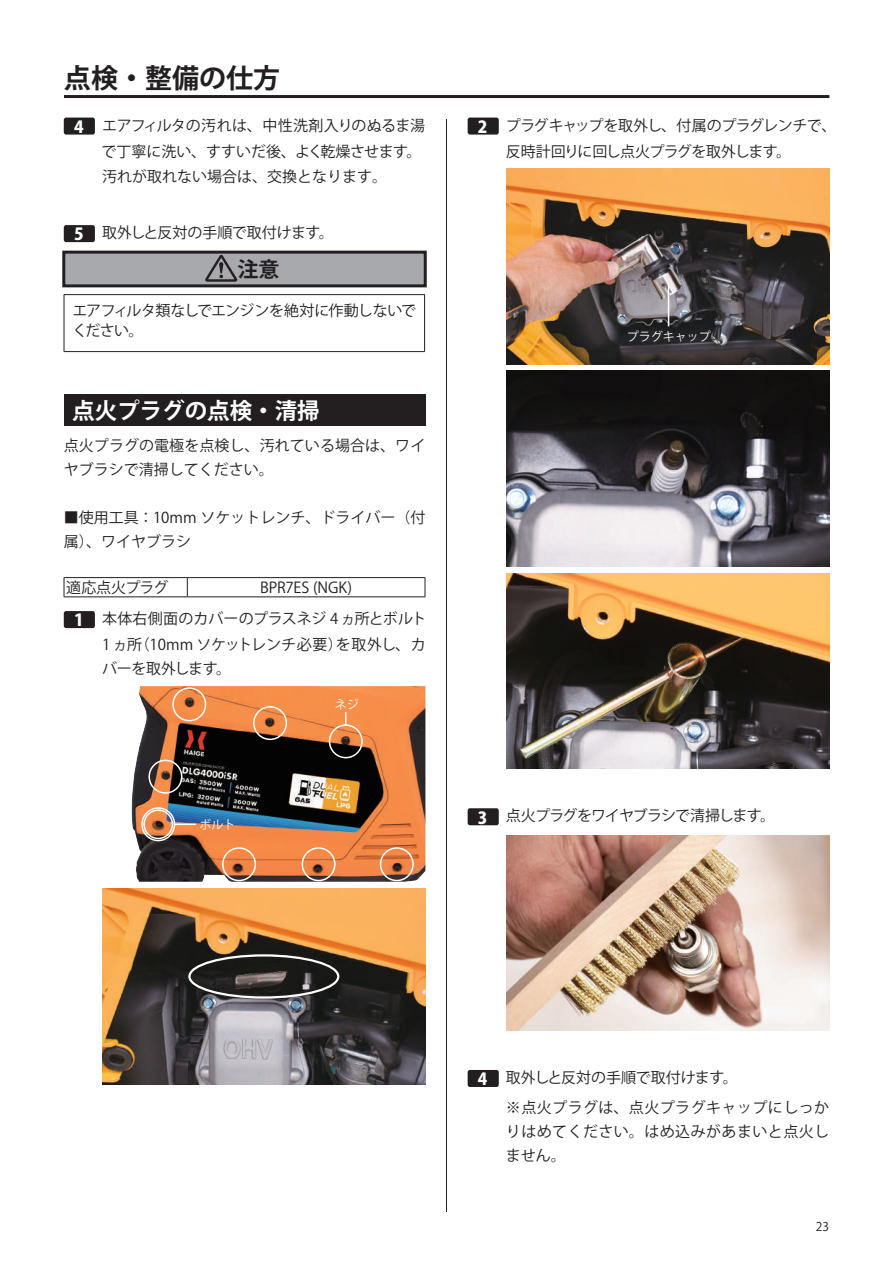
<style>
.page{position:relative;width:893px;height:1263px;background:#fff}
.page>*{position:absolute;margin:0;border:0;box-sizing:border-box;transform-origin:0 0}
.t1{font:700 27px "Koz Go Pro";color:#231f20}
.t2{font:700 22.5px "Koz Go Pro";color:#fff}
.t3{font:700 21px "Koz Go Pr 6 N";color:#231f20}
.t4{font:15px/25.5px "Koz Go Pr 6 N";color:#231f20}
.t5{font:15px/30px "Koz Go Pr 6 N";letter-spacing:.03em;color:#231f20}
.t6{font:15px/26px "Koz Go Pr 6 N";letter-spacing:-.035em;color:#231f20}
.t7{font:15px/19.5px "Koz Go Pro";letter-spacing:-.025em;color:#231f20}
.t8{font:15px "Koz Go Pr 6 N";letter-spacing:-.05em;color:#231f20}
.t9{font:15px "Koz Go Pro";letter-spacing:-.005em;color:#231f20}
.t10{font:15px "Koz Go Pr 6 N";letter-spacing:-.03em;color:#231f20}
.t11{font:12px "Koz Go Pr 6 N";color:#fff}
.t12{font:12px "Koz Go Pro";color:#231f20}
.s1{font-family:"Koz Go Pro";font-weight:800;font-size:16.5px;color:#fff}
</style>
<div class="page">
<hr style="left:446px;top:119px;width:1px;height:1093px;background:#231f20">
<hr style="left:64px;top:95px;width:765px;height:3px;background:#231f20">
<div style="left:64px;top:252px;width:361px;height:34px;background:#a8a9ad"></div>
<div style="left:62px;top:251px;width:365px;height:36px;border:3px solid #231f20"></div>
<div style="left:64px;top:118px;width:31px;height:17px;background:#231f20;border-radius:2px"></div>
<div style="left:64px;top:225px;width:31px;height:17px;background:#231f20;border-radius:2px"></div>
<svg style="left:205px;top:255px;width:32px;height:27px"></svg>
<hr style="left:64px;top:294px;width:361px;height:1px;background:#231f20">
<hr style="left:64px;top:295px;width:1px;height:56px;background:#231f20">
<hr style="left:424px;top:295px;width:1px;height:56px;background:#231f20">
<hr style="left:64px;top:351px;width:361px;height:1px;background:#231f20">
<div style="left:64px;top:394px;width:361px;height:31px;background:#231f20"></div>
<hr style="left:64px;top:577px;width:123px;height:1px;background:#231f20">
<svg style="left:64px;top:578px;width:1px;height:19px"></svg>
<hr style="left:187px;top:577px;width:238px;height:1px;background:#231f20">
<svg style="left:187px;top:578px;width:1px;height:19px"></svg>
<svg style="left:425px;top:578px;width:1px;height:19px"></svg>
<hr style="left:64px;top:597px;width:123px;height:1px;background:#231f20">
<hr style="left:187px;top:597px;width:238px;height:1px;background:#231f20">
<div style="left:64px;top:611px;width:31px;height:17px;background:#231f20;border-radius:2px"></div>
<img style="left:131px;top:686px;width:294px;height:196px">
<div style="left:329px;top:724px;width:34px;height:34px;border:2px solid #fff;border-radius:50%"></div>
<svg style="left:345px;top:712px;width:2px;height:13px"></svg>
<div style="left:253px;top:706px;width:34px;height:34px;border:2px solid #fff;border-radius:50%"></div>
<div style="left:172px;top:687px;width:34px;height:34px;border:2px solid #fff;border-radius:50%"></div>
<div style="left:148px;top:760px;width:34px;height:34px;border:2px solid #fff;border-radius:50%"></div>
<div style="left:380px;top:847px;width:34px;height:34px;border:2px solid #fff;border-radius:50%"></div>
<div style="left:302px;top:847px;width:34px;height:34px;border:2px solid #fff;border-radius:50%"></div>
<div style="left:222px;top:847px;width:34px;height:34px;border:2px solid #fff;border-radius:50%"></div>
<div style="left:141px;top:807px;width:34px;height:34px;border:2px solid #fff;border-radius:50%"></div>
<hr style="left:175px;top:823px;width:21px;height:2px;background:#fff">
<div style="left:143px;top:809px;width:30px;height:30px;border:2px solid #fff;border-radius:50%"></div>
<img style="left:102px;top:888px;width:323px;height:196px">
<div style="left:188px;top:954px;width:151px;height:45px;border:2px solid #fff;border-radius:50%"></div>
<div style="left:468px;top:118px;width:31px;height:17px;background:#231f20;border-radius:2px"></div>
<img style="left:506px;top:169px;width:323px;height:195px">
<hr style="left:668px;top:284px;width:1px;height:42px;background:#fff">
<img style="left:506px;top:371px;width:323px;height:195px">
<img style="left:506px;top:573px;width:323px;height:196px">
<div style="left:468px;top:808px;width:31px;height:17px;background:#231f20;border-radius:2px"></div>
<img style="left:507px;top:835px;width:322px;height:195px">
<div style="left:468px;top:1070px;width:31px;height:17px;background:#231f20;border-radius:2px"></div>
<h1 class="t1" style="left:64px;top:60px;width:218px">点検・整備の仕方</h1>
<p class="t4" style="left:102px;top:113px;width:325px;text-indent:-28px"><span class="s1">4</span> エアフィルタの汚れは、中性洗剤入りのぬるま湯で丁寧に洗い、すすいだ後、よく乾燥させます。汚れが取れない場合は、交換となります。</p>
<p class="t4" style="left:74px;top:220px;width:261px"><span class="s1">5</span> 取外しと反対の手順で取付けます。</p>
<h3 class="t3" style="left:237px;top:257px;width:43px">注意</h3>
<p class="t7" style="left:73px;top:301px;width:345px">エアフィルタ類なしでエンジンを絶対に作動しないでください。</p>
<h2 class="t2" style="left:72px;top:396px;width:249px">点火プラグの点検・清掃</h2>
<p class="t4" style="left:64px;top:434px;width:363px;line-height:24px">点火プラグの電極を点検し、汚れている場合は、ワイヤブラシで清掃してください。</p>
<p class="t4" style="left:64px;top:506px;width:363px;line-height:24px">■使用工具：10mm ソケットレンチ、ドライバー（付属）、ワイヤブラシ</p>
<p class="t7" style="left:66px;top:578px;width:104px">適応点火プラグ</p>
<p class="t9" style="left:260px;top:578px;width:93px">BPR7ES (NGK)</p>
<p class="t4" style="left:74px;top:606px;width:354px;line-height:26px;text-align:right"><span class="s1">1</span> 本体右側面のカバーのプラスネジ 4 ヵ所とボルト<br>1 ヵ所（10mm ソケットレンチ必要）を取外し、カ</p>
<p class="t10" style="left:102px;top:660px;width:130px">バーを取外します。</p>
<p class="t11" style="left:335px;top:698px;width:25px">ネジ</p>
<p class="t11" style="left:199px;top:818px;width:37px">ボルト</p>
<p class="t6" style="left:506px;top:113px;width:332px;text-indent:-28px"><span class="s1">2</span> プラグキャップを取外し、付属のプラグレンチで、反時計回りに回し点火プラグを取外します。</p>
<p class="t11" style="left:627px;top:330px;width:85px">プラグキャップ</p>
<p class="t8" style="left:478px;top:807px;width:299px"><span class="s1">3</span> 点火プラグをワイヤブラシで清掃します。</p>
<p class="t5" style="left:506px;top:1063px;width:325px;text-indent:-28px"><span class="s1">4</span> 取外しと反対の手順で取付けます。<br>※点火プラグは、点火プラグキャップにしっか</p>
<p class="t5" style="left:506px;top:1120px;width:325px;line-height:24px">りはめてください。はめ込みがあまいと点火しません。</p>
<p class="t12" style="left:816px;top:1219px;width:15px">23</p>
</div>
